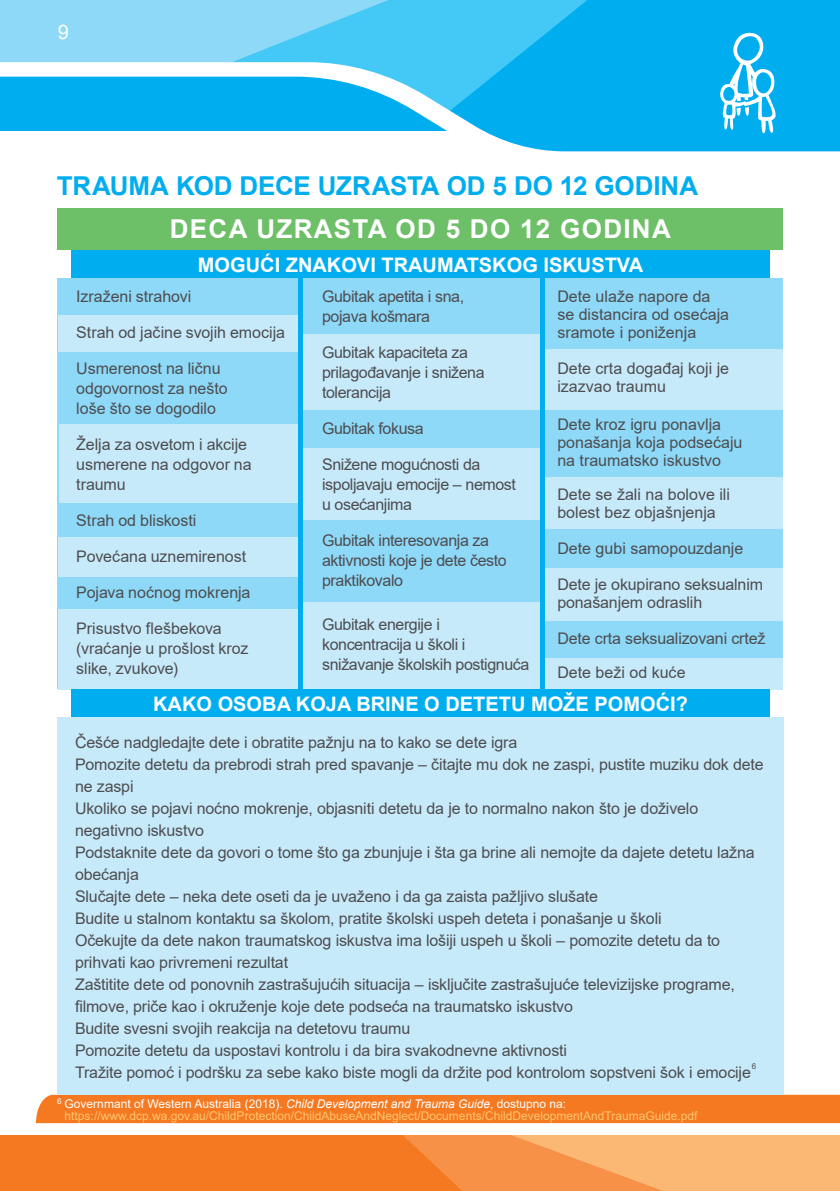
<style>
.page{position:relative;width:840px;height:1191px;background:#fff}
.page>*{position:absolute;margin:0;border:0;box-sizing:border-box;transform-origin:0 0}
.t1{font:700 26px "Arial";letter-spacing:-.005em;color:#00adee}
.t2{font:700 26px "Arial";letter-spacing:.05em;color:#fff}
.t3{font:700 20px "Arial";color:#fff}
.t4{font:20px "Arial";color:#fff}
.t5{font:16px/22px "Arial";letter-spacing:-.01em;color:#4d4d4f}
.t6{font:12px/12px "Arial";color:#fec46f}
.t7{font:8px "Arial";color:#fff}
.t8{font:8px "Arial";color:#4d4d4f}
.s1{color:#fff}
.s2{font-style:italic;color:#fff}
</style>
<div class="page">
<div style="left:0;top:0;width:205px;height:62px;background:#8ed8f8"></div>
<svg style="left:205px;top:0;width:232px;height:62px;background:#65cff6"></svg>
<svg style="left:437px;top:0;width:402px;height:62px;background:#14b5f0"></svg>
<svg style="left:0;top:62px;width:839px;height:90px;fill:#00aeef"></svg>
<div style="left:0;top:1135px;width:839px;height:56px;background:#fbb875"></div>
<svg style="left:0;top:1135px;width:663px;height:56px;background:#f58532"></svg>
<div style="left:36px;top:1094px;width:803px;height:29px;background:#f47920"></div>
<svg style="left:719px;top:33px;width:57px;height:100px"></svg>
<div style="left:57px;top:278px;width:725px;height:410px;background:#8ed8f8"></div>
<div style="left:58px;top:315px;width:242px;height:37px;background:#c7eafb"></div>
<div style="left:58px;top:537px;width:242px;height:40px;background:#c7eafb"></div>
<div style="left:58px;top:609px;width:242px;height:80px;background:#c7eafb"></div>
<div style="left:299px;top:334px;width:242px;height:75px;background:#c7eafb"></div>
<div style="left:299px;top:448px;width:242px;height:72px;background:#c7eafb"></div>
<div style="left:299px;top:602px;width:242px;height:86px;background:#c7eafb"></div>
<div style="left:541px;top:477px;width:241px;height:52px;background:#c7eafb"></div>
<div style="left:541px;top:568px;width:241px;height:53px;background:#c7eafb"></div>
<div style="left:541px;top:658px;width:241px;height:31px;background:#c7eafb"></div>
<div style="left:541px;top:349px;width:241px;height:60px;background:#c7eafb"></div>
<div style="left:59px;top:424px;width:241px;height:78px;background:#c7eafb"></div>
<div style="left:71px;top:249px;width:698px;height:28px;background:#00aeef"></div>
<div style="left:71px;top:689px;width:698px;height:28px;background:#00aeef"></div>
<div style="left:57px;top:717px;width:726px;height:377px;background:#c7eafb"></div>
<div style="left:57px;top:208px;width:725px;height:42px;background:#6dc067"></div>
<hr style="left:298px;top:275px;width:4px;height:415px;background:#00aeef">
<hr style="left:540px;top:278px;width:4px;height:412px;background:#00aeef">
<p class="t4" style="left:58px;top:18px;width:13px">9</p>
<p class="t1" style="left:57px;top:167px;width:642px">TRAUMA KOD DECE UZRASTA OD 5 DO 12 GODINA</p>
<p class="t2" style="left:170px;top:211px;width:502px">DECA UZRASTA OD 5 DO 12 GODINA</p>
<p class="t3" style="left:198px;top:250px;width:446px">MOGUĆI ZNAKOVI TRAUMATSKOG ISKUSTVA</p>
<p class="t5" style="left:557px;top:287px;width:173px;line-height:18px">Dete ulaže napore da se distancira od osećaja sramote i poniženja</p>
<p class="t5" style="left:557px;top:359px;width:173px;line-height:18px">Dete crta događaj koji je izazvao traumu</p>
<p class="t5" style="left:557px;top:415px;width:186px;line-height:18px">Dete kroz igru ponavlja ponašanja koja podsećaju na traumatsko iskustvo</p>
<p class="t5" style="left:557px;top:485px;width:174px;line-height:18px">Dete se žali na bolove ili bolest bez objašnjenja</p>
<p class="t5" style="left:557px;top:537px;width:187px">Dete gubi samopouzdanje</p>
<p class="t5" style="left:557px;top:575px;width:207px;line-height:18px">Dete je okupirano seksualnim ponašanjem odraslih</p>
<p class="t5" style="left:557px;top:621px;width:209px;line-height:34px">Dete crta seksualizovani crtež<br>Dete beži od kuće</p>
<p class="t3" style="left:153px;top:690px;width:536px">KAKO OSOBA KOJA BRINE O DETETU MOŽE POMOĆI?</p>
<p class="t5" style="left:75px;top:731px;width:689px">Češće nadgledajte dete i obratite pažnju na to kako se dete igra<br>Pomozite detetu da prebrodi strah pred spavanje – čitajte mu dok ne zaspi, pustite muziku dok dete ne zaspi<br>Ukoliko se pojavi noćno mokrenje, objasniti detetu da je to normalno nakon što je doživelo negativno iskustvo<br>Podstaknite dete da govori o tome što ga zbunjuje i šta ga brine ali nemojte da dajete detetu lažna obećanja<br>Slučajte dete – neka dete oseti da je uvaženo i da ga zaista pažljivo slušate<br>Budite u stalnom kontaktu sa školom, pratite školski uspeh deteta i ponašanje u školi<br>Očekujte da dete nakon traumatskog iskustva ima lošiji uspeh u školi – pomozite detetu da to prihvati kao privremeni rezultat<br>Zaštitite dete od ponovnih zastrašujućih situacija – isključite zastrašujuće televizijske programe, filmove, priče kao i okruženje koje dete podseća na traumatsko iskustvo<br>Budite svesni svojih reakcija na detetovu traumu<br>Pomozite detetu da uspostavi kontrolu i da bira svakodnevne aktivnosti<br>Tražite pomoć i podršku za sebe kako biste mogli da držite pod kontrolom sopstveni šok i emocije</p>
<p class="t5" style="left:322px;top:286px;width:143px;line-height:20px">Gubitak apetita i sna, pojava košmara</p>
<p class="t5" style="left:322px;top:342px;width:164px;line-height:20px">Gubitak kapaciteta za prilagođavanje i snižena tolerancija</p>
<p class="t5" style="left:322px;top:417px;width:103px">Gubitak fokusa</p>
<p class="t5" style="left:322px;top:454px;width:195px;line-height:20px">Snižene mogućnosti da ispoljavaju emocije – nemost u osećanjima</p>
<p class="t5" style="left:322px;top:530px;width:186px;line-height:20px">Gubitak interesovanja za aktivnosti koje je dete često praktikovalo</p>
<p class="t5" style="left:322px;top:614px;width:209px;line-height:20px">Gubitak energije i koncentracija u školi i snižavanje školskih postignuća</p>
<p class="t5" style="left:76px;top:285px;width:117px">Izraženi strahovi</p>
<p class="t5" style="left:76px;top:321px;width:210px">Strah od jačine svojih emocija</p>
<p class="t5" style="left:76px;top:358px;width:153px;line-height:20px">Usmerenost na ličnu odgovornost za nešto loše što se dogodilo</p>
<p class="t5" style="left:76px;top:434px;width:177px;line-height:20px">Želja za osvetom i akcije usmerene na odgovor na traumu</p>
<p class="t5" style="left:76px;top:509px;width:121px">Strah od bliskosti</p>
<p class="t5" style="left:76px;top:545px;width:171px">Povećana uznemirenost</p>
<p class="t5" style="left:76px;top:581px;width:176px">Pojava noćnog mokrenja</p>
<p class="t5" style="left:76px;top:618px;width:174px;line-height:20px">Prisustvo flešbekova (vraćanje u prošlost kroz slike, zvukove)</p>
<p class="t8" style="left:751px;top:1060px;width:6px">6</p>
<p class="t7" style="left:57px;top:1096px;width:6px">6</p>
<p class="t6" style="left:65px;top:1097px;width:634px"><span class="s1">Governmant of Western Australia (2018).</span> <span class="s2">Child Development and Trauma Guide</span><span class="s1">, dostupno na: </span>https://www.dcp.wa.gov.au/ChildProtection/ChildAbuseAndNeglect/Documents/ChildDevelopmentAndTraumaGuide.pdf</p>
</div>
